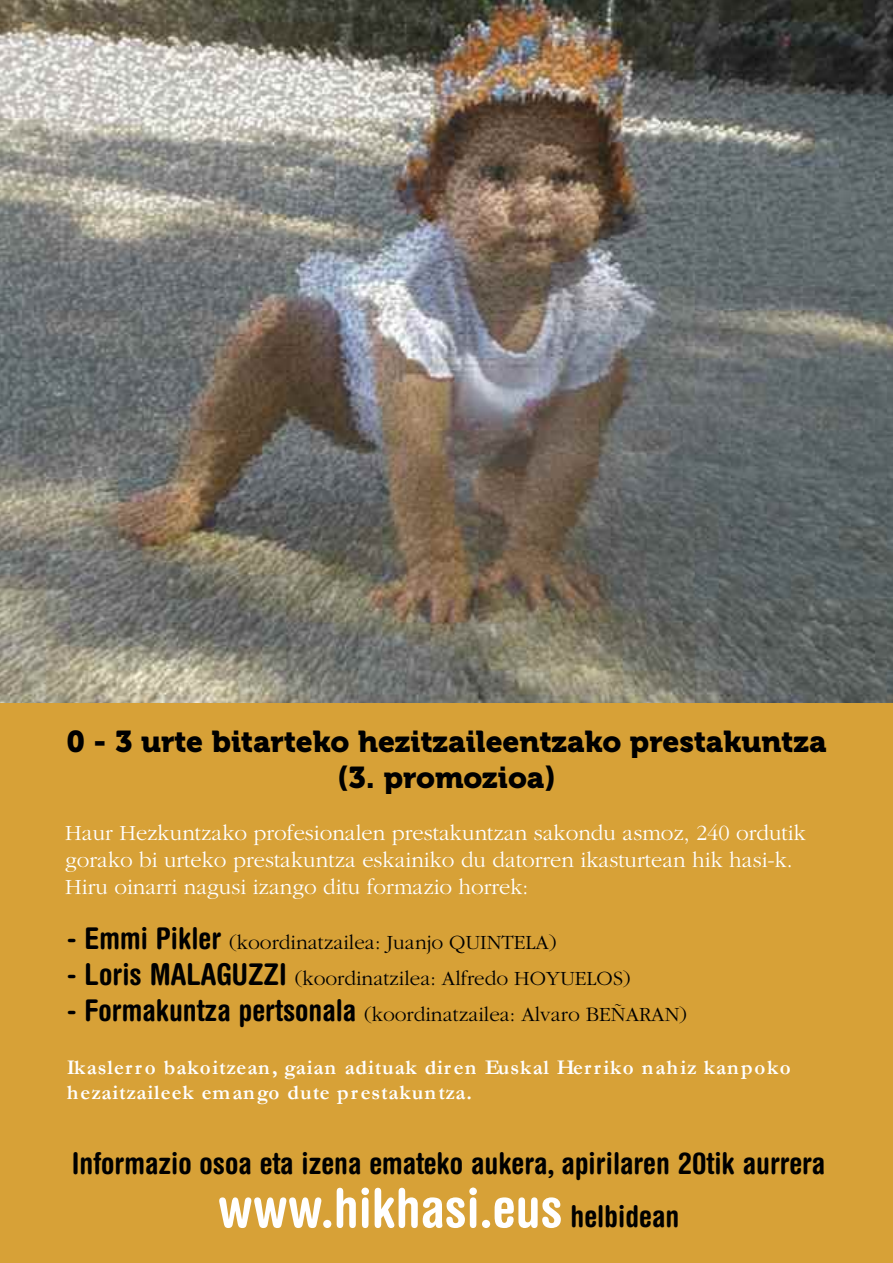
<style>
.page{position:relative;width:893px;height:1263px;background:#fff}
.page>*{position:absolute;margin:0;border:0;box-sizing:border-box;transform-origin:0 0}
.t1{font:700 condensed 54px "Helvetica Rounded";color:#fff}
.t2{font:30px/36px "Museo 900";color:#000;text-align:center}
.t3{font:700 condensed 30px "Helvetica Rounded";color:#000}
.t4{font:300 22.5px/27px "Garamond";color:#fff}
.t5{font:300 21px "Garamond";color:#000}
.t6{font:700 21px/25.2px "Garamond";letter-spacing:.05em;color:#fff}
.s1{font-family:"Helvetica Rounded";font-weight:700;font-stretch:condensed;font-size:30px}
.s2{font-size:30px;color:#000}
</style>
<div class="page">
<div style="left:0;top:691px;width:893px;height:572px;background:#d7a137"></div>
<img style="left:0;top:0;width:893px;height:703px">
<h2 class="t2" style="left:66px;top:726px;width:762px">0 - 3 urte bitarteko hezitzaileentzako prestakuntza (3. promozioa)</h2>
<p class="t4" style="left:65px;top:818px;width:742px">Haur Hezkuntzako profesionalen prestakuntzan sakondu asmoz, 240 ordutik gorako bi urteko prestakuntza eskainiko du datorren ikasturtean hik hasi-k.<br>Hiru oinarri nagusi izango ditu formazio horrek:</p>
<p class="t5" style="left:67px;top:929px;width:491px"><span class="s1">- Emmi Pikler</span> (koordinatzailea: Juanjo QUINTELA)</p>
<p class="t5" style="left:67px;top:965px;width:565px"><span class="s1">- Loris MALAGUZZI</span> (koordinatzilea: Alfredo HOYUELOS)</p>
<p class="t5" style="left:67px;top:1001px;width:622px"><span class="s1">- Formakuntza pertsonala</span> (koordinatzailea: Alvaro BEÑARAN)</p>
<p class="t6" style="left:67px;top:1055px;width:725px">Ikaslerro bakoitzean, gaian adituak diren Euskal Herriko nahiz kanpoko hezaitzaileek emango dute prestakuntza.</p>
<h2 class="t3" style="left:72px;top:1152px;width:755px">Informazio osoa eta izena emateko aukera, apirilaren 20tik aurrera</h2>
<h1 class="t1" style="left:218px;top:1188px;width:463px">www.hikhasi.eus <span class="s2">helbidean</span></h1>
</div>
